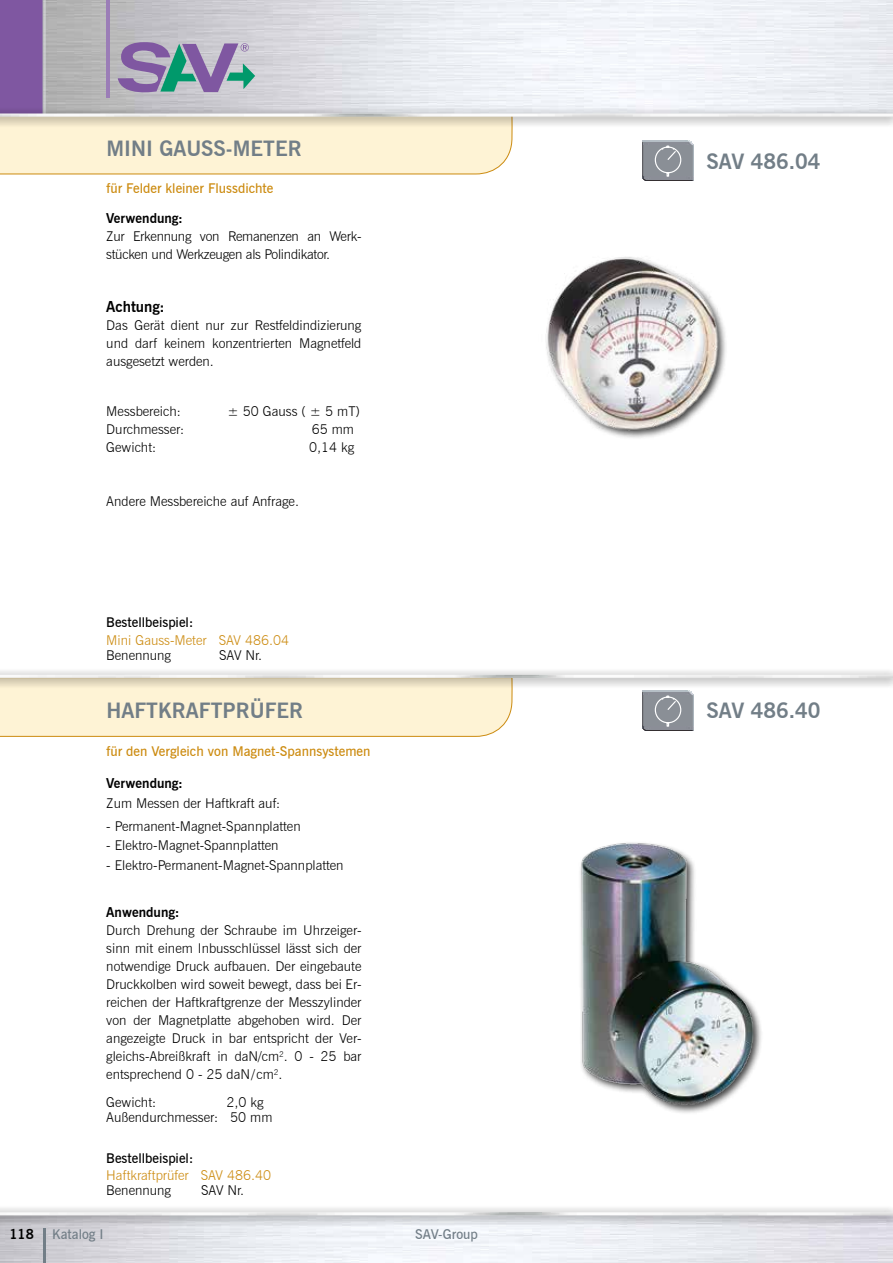
<style>
.page{position:relative;width:893px;height:1263px;background:#fff}
.page>*{position:absolute;margin:0;border:0;box-sizing:border-box;transform-origin:0 0}
.t1{font:700 21px "News Gothic BT";color:#727e87}
.t2{font:700 15px "News Gothic BT";color:#000}
.t3{font:300 13.5px/18px "News Gothic BT";color:#000;text-align:justify}
.t4{font:300 13.5px/18px "News Gothic BT";letter-spacing:-.02em;color:#000}
.t5{font:600 13.5px "News Gothic BT";color:#cc8b10}
.t6{font:300 13.5px "News Gothic BT";color:#cc8b10}
.t7{font:700 13.5px "News Gothic BT";color:#000}
.t8{font:600 13.5px "News Gothic BT";color:#000}
.t9{font:600 13.5px "News Gothic BT";color:#727e87}
</style>
<div class="page">
<div style="left:0;top:1205px;width:893px;height:22px;background:#000;opacity:.6"></div>
<img style="left:0;top:1212px;width:893px;height:3px">
<hr style="left:43px;top:1228px;width:2px;height:35px;background:#727e87">
<svg style="left:118px;top:42px;width:137px;height:55px;background:#959ab0"></svg>
<hr style="left:106px;top:0;width:3px;height:98px;background:#9b7db7">
<div style="left:0;top:0;width:43px;height:116px;background:#7f57a1"></div>
<hr style="left:43px;top:0;width:3px;height:115px;background:#c3c5c7">
<div style="left:0;top:128px;width:513px;height:47px;background:#fef3d5"></div>
<div style="left:0;top:689px;width:513px;height:48px;background:#fef3d5"></div>
<div style="left:0;top:106px;width:893px;height:22px;background:#000;opacity:.6"></div>
<div style="left:0;top:668px;width:893px;height:21px;background:#000;opacity:.6"></div>
<img style="left:0;top:675px;width:893px;height:3px">
<img style="left:546px;top:257px;width:180px;height:181px">
<img style="left:580px;top:842px;width:182px;height:271px">
<svg style="left:643px;top:690px;width:50px;height:41px;background:#91959c"></svg>
<svg style="left:643px;top:140px;width:50px;height:41px;background:#91959c"></svg>
<h1 class="t1" style="left:106px;top:136px;width:197px">MINI GAUSS-METER</h1>
<p class="t5" style="left:106px;top:180px;width:168px">für Felder kleiner Flussdichte</p>
<p class="t7" style="left:106px;top:210px;width:78px">Verwendung:</p>
<p class="t4" style="left:106px;top:227px;width:257px">Zur Erkennung von Remanenzen an Werk&shy;stücken und Werkzeugen als Polindikator.</p>
<p class="t2" style="left:106px;top:297px;width:60px">Achtung:</p>
<p class="t3" style="left:106px;top:316px;width:257px">Das Gerät dient nur zur Restfeldindizierung und darf keinem konzentrierten Magnetfeld ausgesetzt werden.</p>
<p class="t3" style="left:106px;top:402px;width:76px">Messbereich:</p>
<p class="t3" style="left:228px;top:402px;width:134px">± 50 Gauss ( ± 5 mT)</p>
<p class="t3" style="left:106px;top:420px;width:79px">Durchmesser:</p>
<p class="t3" style="left:312px;top:420px;width:44px">65 mm</p>
<p class="t3" style="left:106px;top:438px;width:51px">Gewicht:</p>
<p class="t3" style="left:309px;top:438px;width:47px">0,14 kg</p>
<p class="t3" style="left:106px;top:492px;width:194px">Andere Messbereiche auf Anfrage.</p>
<p class="t8" style="left:106px;top:614px;width:88px">Bestellbeispiel:</p>
<h1 class="t1" style="left:706px;top:149px;width:116px">SAV 486.04</h1>
<p class="t6" style="left:106px;top:632px;width:184px">Mini Gauss-Meter SAV 486.04</p>
<p class="t3" style="left:106px;top:646px;width:66px">Benennung</p>
<p class="t3" style="left:219px;top:646px;width:45px">SAV Nr.</p>
<h1 class="t1" style="left:106px;top:697px;width:198px">HAFTKRAFTPRÜFER</h1>
<h1 class="t1" style="left:706px;top:697px;width:116px">SAV 486.40</h1>
<p class="t5" style="left:106px;top:742px;width:265px">für den Vergleich von Magnet-Spannsystemen</p>
<p class="t7" style="left:106px;top:775px;width:78px">Verwendung:</p>
<p class="t3" style="left:106px;top:794px;width:175px">Zum Messen der Haftkraft auf:</p>
<p class="t3" style="left:106px;top:817px;width:196px">- Permanent-Magnet-Spannplatten</p>
<p class="t3" style="left:106px;top:836px;width:174px">- Elektro-Magnet-Spannplatten</p>
<p class="t3" style="left:106px;top:856px;width:239px">- Elektro-Permanent-Magnet-Spannplatten</p>
<p class="t7" style="left:106px;top:904px;width:75px">Anwendung:</p>
<p class="t3" style="left:106px;top:921px;width:257px">Durch Drehung der Schraube im Uhrzeiger&shy;sinn mit einem Inbusschlüssel lässt sich der notwendige Druck aufbauen. Der eingebaute Druckkolben wird soweit bewegt, dass bei Er&shy;reichen der Haftkraftgrenze der Messzylinder von der Magnetplatte abgehoben wird. Der angezeigte Druck in bar entspricht der Ver&shy;gleichs-Abreißkraft in daN/cm<sup>2</sup>. 0 - 25 bar entsprechend 0 - 25 daN/cm<sup>2</sup>.</p>
<p class="t3" style="left:106px;top:1093px;width:51px">Gewicht:</p>
<p class="t3" style="left:106px;top:1094px;width:168px;line-height:15px;text-indent:120px">2,0 kg<br>Außendurchmesser: 50 mm</p>
<p class="t8" style="left:106px;top:1150px;width:88px">Bestellbeispiel:</p>
<p class="t6" style="left:106px;top:1167px;width:166px">Haftkraftprüfer SAV 486.40</p>
<p class="t3" style="left:106px;top:1181px;width:66px">Benennung</p>
<p class="t3" style="left:201px;top:1181px;width:45px">SAV Nr.</p>
<p class="t7" style="left:9px;top:1226px;width:26px">118</p>
<p class="t9" style="left:52px;top:1226px;width:53px">Katalog I</p>
<p class="t9" style="left:415px;top:1226px;width:64px">SAV-Group</p>
</div>
